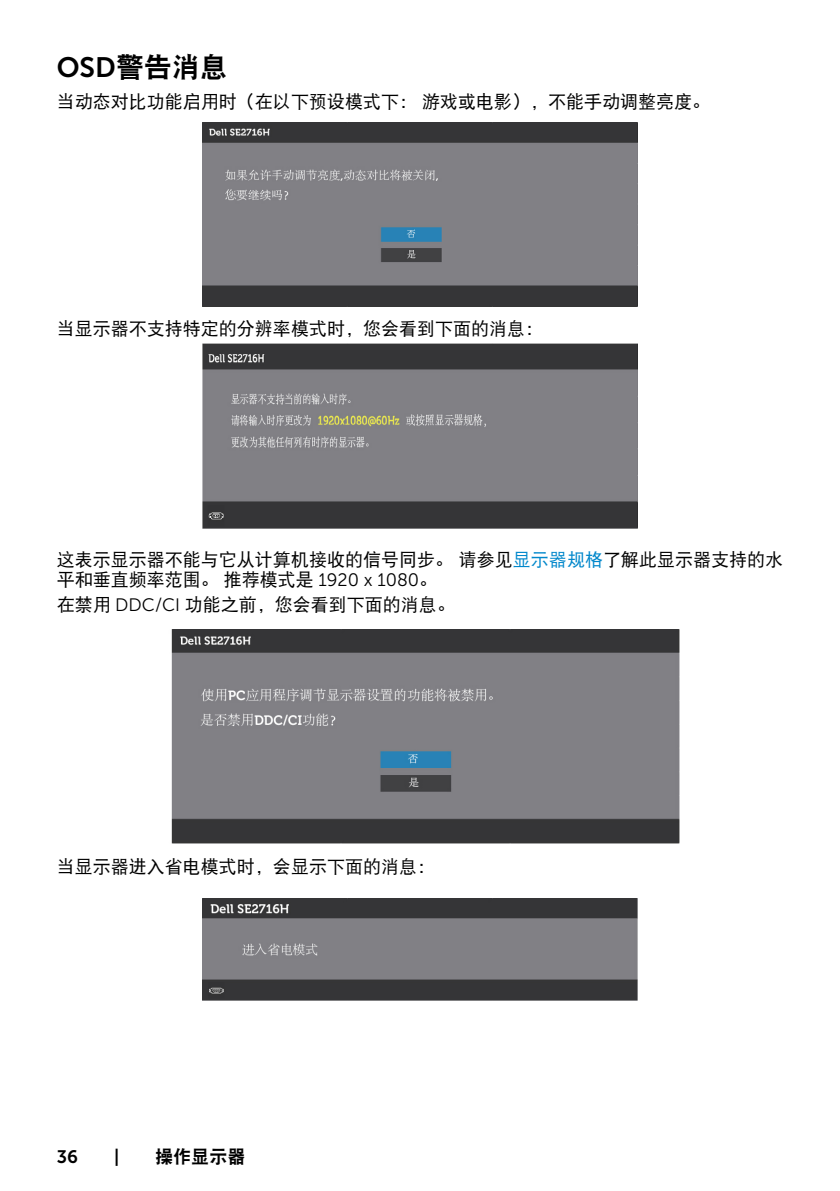
<style>
.page{position:relative;width:840px;height:1191px;background:#fff}
.page>*{position:absolute;margin:0;border:0;box-sizing:border-box;transform-origin:0 0}
.t1{font:28px "DF Hei W9";color:#000}
.t2{font:18px/20px "DF Hei W5";color:#000}
.t3{font:18px "DF Hei W9";color:#000}
.t4{font:18px "Museo Sans For Dell 700";color:#000}
.s1{font-family:"Museo Sans For Dell 700"}
.s2{color:#0087cb}
.s3{font-family:"Museo Sans For Dell 300"}
</style>
<div class="page">
<img style="left:202px;top:123px;width:435px;height:183px">
<img style="left:202px;top:343px;width:435px;height:185px">
<img style="left:171px;top:629px;width:508px;height:214px">
<img style="left:202px;top:898px;width:435px;height:102px">
<h1 class="t1" style="left:57px;top:52px;width:173px"><span class="s1">OSD</span>警告消息</h1>
<p class="t2" style="left:57px;top:91px;width:654px">当动态对比功能启用时（在以下预设模式下：游戏或电影），不能手动调整亮度。</p>
<p class="t2" style="left:57px;top:318px;width:488px">当显示器不支持特定的分辨率模式时，您会看到下面的消息：</p>
<p class="t2" style="left:57px;top:549px;width:727px">这表示显示器不能与它从计算机接收的信号同步。请参见<span class="s2">显示器规格</span>了解此显示器支持的水平和垂直频率范围。推荐模式是 <span class="s3">1920 x 1080</span>。</p>
<p class="t2" style="left:57px;top:595px;width:399px">在禁用 <span class="s3">DDC/CI</span> 功能之前，您会看到下面的消息。</p>
<p class="t2" style="left:57px;top:856px;width:380px">当显示器进入省电模式时，会显示下面的消息：</p>
<p class="t4" style="left:57px;top:1146px;width:23px">36</p>
<p class="t4" style="left:114px;top:1146px;width:7px">|</p>
<p class="t3" style="left:155px;top:1147px;width:91px">操作显示器</p>
</div>
